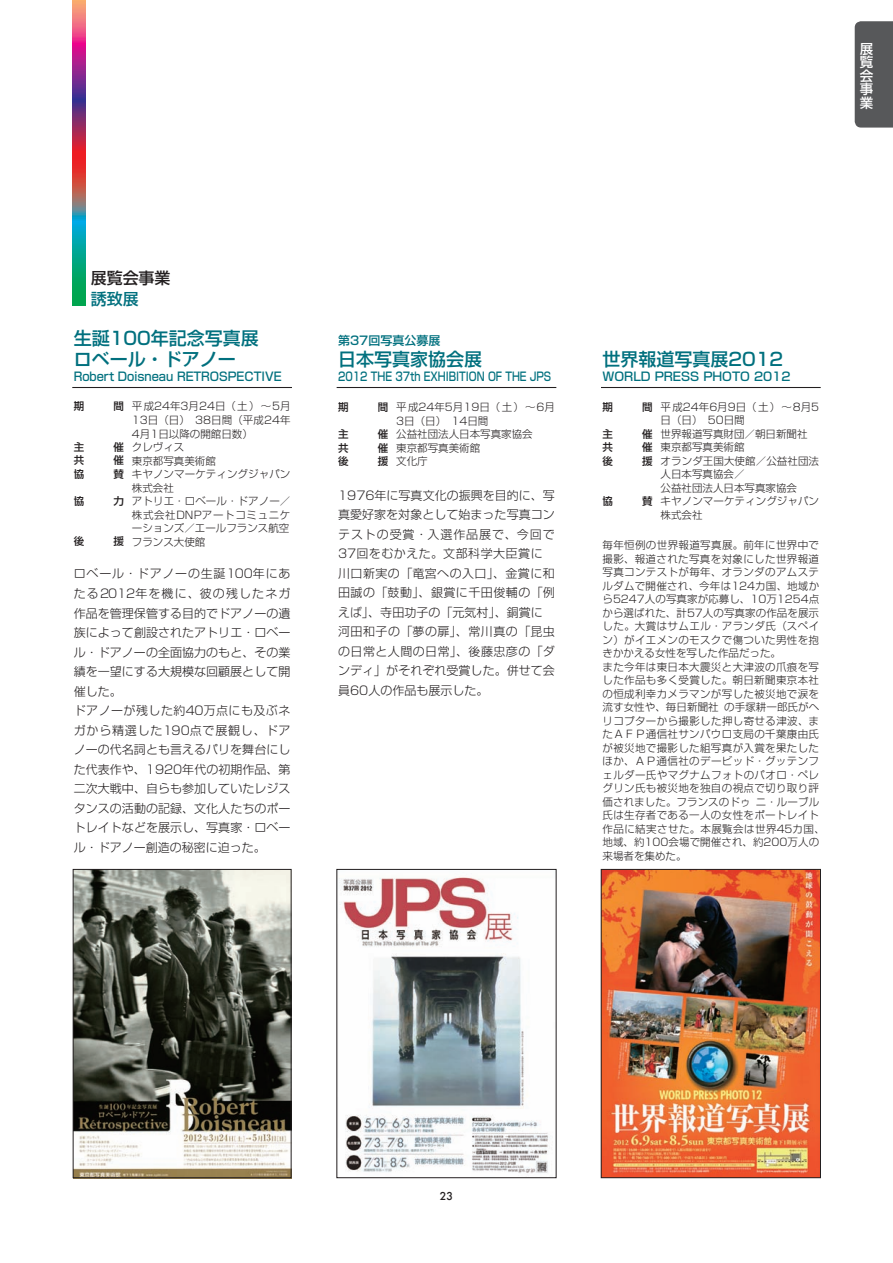
<style>
.page{position:relative;width:893px;height:1263px;background:#fff}
.page>*{position:absolute;margin:0;border:0;box-sizing:border-box;transform-origin:0 0}
.t1{font:500 18px/21px "Shin Go Pro";color:#01707e}
.t2{font:500 15.9px "Shin Go Pro";color:#231f20}
.t3{font:500 15.9px "Shin Go Pro";color:#01707e}
.t4{font:500 13.5px/13.5px "Shin Go Pro";color:#fff;text-align:justify}
.t5{font:300 12px/19.5px "Shin Go Pro";letter-spacing:.005em;color:#231f20;text-align:justify}
.t6{font:500 12px "Shin Go Pro";color:#01707e;scale:.81 1}
.t7{font:500 12px "Shin Go Pro";color:#01707e}
.t8{font:500 12px "Shin Go Pro";color:#01707e;scale:.95 1}
.t9{font:500 10.65px "Futura";color:#231f20}
.t10{font:300 10.5px/13.5px "Shin Go Pro";letter-spacing:.035em;color:#231f20}
.t11{font:300 10.5px/13.5px "Shin Go Pro";letter-spacing:.01em;color:#231f20}
.t12{font:500 10.5px "Shin Go Pro";color:#231f20}
</style>
<div class="page">
<div style="left:855px;top:21px;width:38px;height:107px;background:#57585a"></div>
<img style="left:339px;top:877px;width:211px;height:297px">
<div style="left:337px;top:869px;width:219px;height:309px;border:1px solid #231f20"></div>
<img style="left:603px;top:871px;width:216px;height:305px">
<div style="left:601px;top:869px;width:220px;height:309px;border:1px solid #231f20"></div>
<svg style="left:72px;top:0;width:13px;height:305px;background:#7d5e76"></svg>
<hr style="left:337px;top:387px;width:219px;height:1px;background:#231f20">
<hr style="left:601px;top:387px;width:220px;height:1px;background:#231f20">
<hr style="left:72px;top:387px;width:220px;height:1px;background:#231f20">
<img style="left:75px;top:871px;width:214px;height:305px">
<div style="left:73px;top:869px;width:218px;height:309px;border:1px solid #231f20"></div>
<p class="t4" style="left:860px;top:40px;width:15px">展覧会事業</p>
<h2 class="t2" style="left:91px;top:265px;width:81px">展覧会事業</h2>
<h2 class="t3" style="left:91px;top:286px;width:49px">誘致展</h2>
<h1 class="t1" style="left:74px;top:325px;width:186px">生誕100年記念写真展ロベール・ドアノー</h1>
<p class="t8" style="left:74px;top:366px;width:220px">Robert Doisneau RETROSPECTIVE</p>
<p class="t12" style="left:74px;top:398px;width:12px">期</p>
<p class="t12" style="left:113px;top:398px;width:12px">間</p>
<p class="t12" style="left:74px;top:438px;width:12px">主</p>
<p class="t12" style="left:113px;top:438px;width:12px">催</p>
<p class="t12" style="left:74px;top:452px;width:12px">共</p>
<p class="t12" style="left:113px;top:452px;width:12px">催</p>
<p class="t12" style="left:74px;top:465px;width:12px">協</p>
<p class="t12" style="left:113px;top:465px;width:12px">賛</p>
<p class="t12" style="left:74px;top:492px;width:12px">協</p>
<p class="t12" style="left:113px;top:492px;width:12px">力</p>
<p class="t12" style="left:74px;top:533px;width:12px">後</p>
<p class="t12" style="left:113px;top:533px;width:12px">援</p>
<p class="t11" style="left:132px;top:398px;width:160px">平成24年3月24日（土）～5月<br>13日（日）　38日間（平成24年<br>4月1日以降の開館日数）<br>クレヴィス<br>東京都写真美術館<br>キヤノンマーケティングジャパン株式会社<br>アトリエ・ロベール・ドアノー／株式会社DNPアートコミュニケーションズ／エールフランス航空フランス大使館</p>
<p class="t5" style="left:74px;top:563px;width:218px;text-align:left">ロベール・ドアノーの生誕100年にあたる2012年を機に、彼の残したネガ作品を管理保管する目的でドアノーの遺族によって創設されたアトリエ・ロベール・ドアノーの全面協力のもと、その業績を一望にする大規模な回顧展として開催した。<br>ドアノーが残した約40万点にも及ぶネガから精選した190点で展観し、ドアノーの代名詞とも言えるパリを舞台にした代表作や、1920年代の初期作品、第二次大戦中、自らも参加していたレジスタンスの活動の記録、文化人たちのポートレイトなどを展示し、写真家・ロベール・ドアノー創造の秘密に迫った。</p>
<p class="t7" style="left:338px;top:330px;width:104px">第37回写真公募展</p>
<h1 class="t1" style="left:338px;top:346px;width:145px">日本写真家協会展</h1>
<p class="t6" style="left:338px;top:366px;width:265px">2012 THE 37th EXHIBITION OF THE JPS</p>
<p class="t12" style="left:338px;top:399px;width:12px">期</p>
<p class="t12" style="left:378px;top:399px;width:12px">間</p>
<p class="t12" style="left:338px;top:426px;width:12px">主</p>
<p class="t12" style="left:378px;top:426px;width:12px">催</p>
<p class="t12" style="left:338px;top:439px;width:12px">共</p>
<p class="t12" style="left:378px;top:439px;width:12px">催</p>
<p class="t12" style="left:338px;top:453px;width:12px">後</p>
<p class="t12" style="left:378px;top:453px;width:12px">援</p>
<p class="t11" style="left:396px;top:399px;width:160px">平成24年5月19日（土）～6月<br>3日（日）　14日間<br>公益社団法人日本写真家協会<br>東京都写真美術館<br>文化庁</p>
<p class="t5" style="left:338px;top:484px;width:219px">1976年に写真文化の振興を目的に、写真愛好家を対象として始まった写真コンテストの受賞・入選作品展で、今回で37回をむかえた。文部科学大臣賞に　川口新実の「竜宮への入口」、金賞に和田誠の「鼓動」、銀賞に千田俊輔の「例えば」、寺田功子の「元気村」、銅賞に　河田和子の「夢の扉」、常川真の「昆虫の日常と人間の日常」、後藤忠彦の「ダンディ」がそれぞれ受賞した。併せて会員60人の作品も展示した。</p>
<h1 class="t1" style="left:602px;top:346px;width:182px">世界報道写真展2012</h1>
<p class="t7" style="left:602px;top:366px;width:189px">WORLD PRESS PHOTO 2012</p>
<p class="t12" style="left:602px;top:398px;width:12px">期</p>
<p class="t12" style="left:642px;top:398px;width:12px">間</p>
<p class="t12" style="left:602px;top:425px;width:12px">主</p>
<p class="t12" style="left:642px;top:425px;width:12px">催</p>
<p class="t12" style="left:602px;top:438px;width:12px">共</p>
<p class="t12" style="left:642px;top:438px;width:12px">催</p>
<p class="t12" style="left:602px;top:452px;width:12px">後</p>
<p class="t12" style="left:642px;top:452px;width:12px">援</p>
<p class="t12" style="left:602px;top:492px;width:12px">協</p>
<p class="t12" style="left:642px;top:492px;width:12px">賛</p>
<p class="t11" style="left:661px;top:398px;width:160px">平成24年6月9日（土）～8月5日（日）　50日間<br>世界報道写真財団／朝日新聞社東京都写真美術館<br>オランダ王国大使館／公益社団法人日本写真協会／<br>公益社団法人日本写真家協会<br>キヤノンマーケティングジャパン株式会社</p>
<p class="t10" style="left:602px;top:537px;width:224px">毎年恒例の世界報道写真展。前年に世界中で撮影、報道された写真を対象にした世界報道写真コンテストが毎年、オランダのアムステルダムで開催され、今年は124カ国、地域から5247人の写真家が応募し、10万1254点から選ばれた、計57人の写真家の作品を展示した。大賞はサムエル・アランダ氏（スペイン）がイエメンのモスクで傷ついた男性を抱きかかえる女性を写した作品だった。<br>また今年は東日本大震災と大津波の爪痕を写した作品も多く受賞した。朝日新聞東京本社の恒成利幸カメラマンが写した被災地で涙を流す女性や、毎日新聞社 の手塚耕一郎氏がヘリコプターから撮影した押し寄せる津波、またＡＦＰ通信社サンパウロ支局の千葉康由氏が被災地で撮影した組写真が入賞を果たしたほか、ＡＰ通信社のデービッド・グッテンフェルダー氏やマグナムフォトのパオロ・ペレグリン氏も被災地を独自の視点で切り取り評価されました。フランスのドゥ ニ・ルーブル氏は生存者である一人の女性をポートレイト作品に結実させた。本展覧会は世界45カ国、地域、約100会場で開催され、約200万人の来場者を集めた。</p>
<p class="t9" style="left:440px;top:1189px;width:15px">23</p>
</div>
